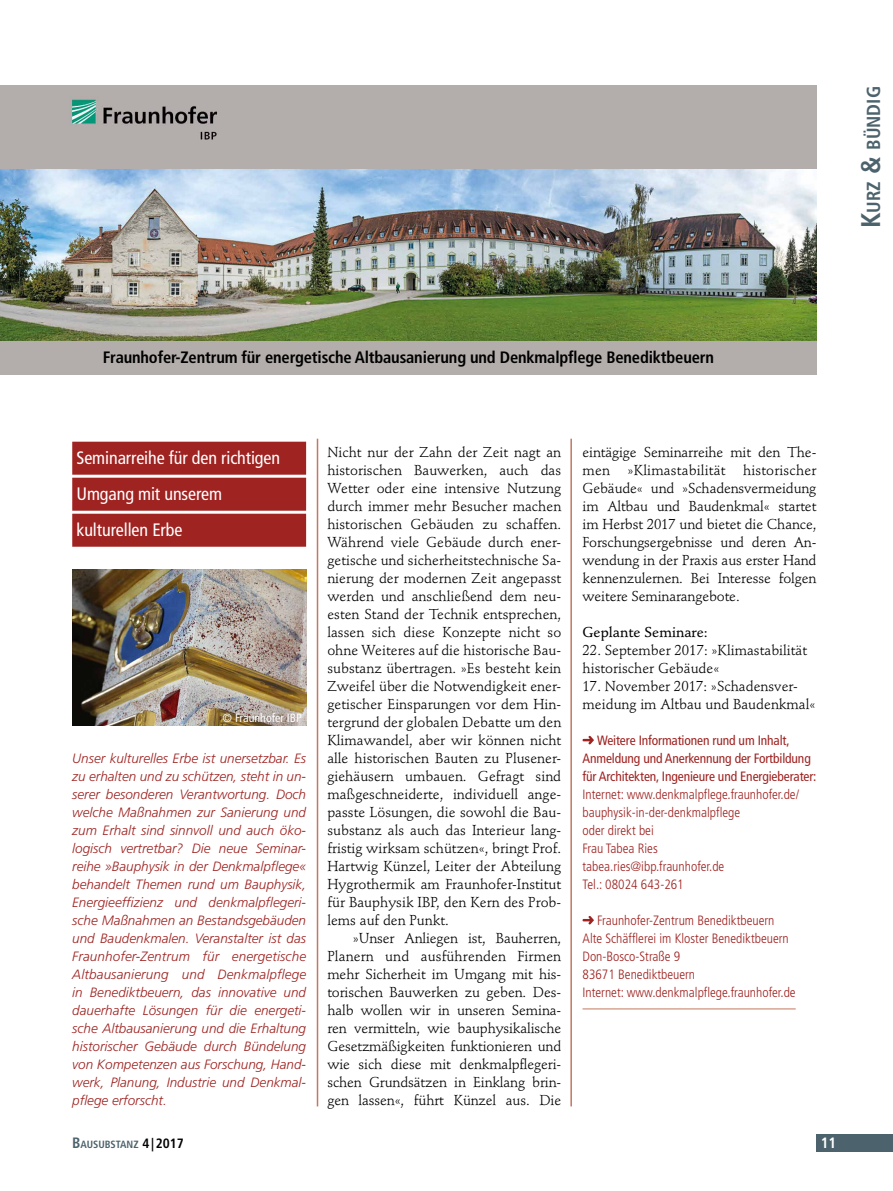
<style>
.page{position:relative;width:893px;height:1191px;background:#fff}
.page>*{position:absolute;margin:0;border:0;box-sizing:border-box;transform-origin:0 0}
.t1{font:700 condensed 18.9px "Frutiger LT Std";color:#4c626c}
.Info_Kopfzeile_IBP{font:condensed 18px/36px "Frutiger LT Std";letter-spacing:-.005em;color:#fff}
.Ü3{font:700 condensed 16.5px "Frutiger LT Std";letter-spacing:-.01em;color:#000}
.t2{font:700 condensed 15px "Frutiger LT Std";color:#fff}
.Grundschrift_ohne_Ei{font:14.25px/18px "Stempel Schneidler Std";color:#000}
.Grundschrift_mit_Ein{font:14.25px/18px "Stempel Schneidler Std";letter-spacing:-.01em;color:#000;text-align:justify}
.Grundschrift_ohne_Ei-2{font:500 14.25px "Stempel Schneidler Std";color:#000}
.Abstract{font:italic 300 13.5px/18px "Frutiger LT Std";color:#9e2321;text-align:justify}
.Quelle_Text{font:condensed 13.5px/18px "Frutiger LT Std";letter-spacing:-.01em;color:#9e2321}
.Quelle_IBP_Text{font:300 condensed 13.5px/18px "Frutiger LT Std";color:#9e2321}
.Quelle_Text-2{font:300 condensed 13.5px/18px "Frutiger LT Std";color:#9e2321}
.Quelle_IBP{font:300 condensed 13.5px "Frutiger LT Std";color:#9e2321}
.Bild-_Tabellen-_Info{font:condensed 12px "Frutiger LT Std";color:#fff}
.t3{font:700 condensed 10.5px "Frutiger LT Std";color:#4c626c}
.s1{font-size:27px}
.s2{font-weight:300}
.s3{font-size:15px}
.s4{font-size:13.5px;color:#000}
.s5{font-weight:400;font-stretch:normal;font-size:13.5px;color:#000}
</style>
<div class="page">
<div style="left:816px;top:1134px;width:77px;height:17px;background:#4c626c"></div>
<div style="left:72px;top:442px;width:234px;height:33px;background:#9e2321"></div>
<div style="left:72px;top:478px;width:234px;height:33px;background:#9e2321"></div>
<div style="left:72px;top:514px;width:234px;height:33px;background:#9e2321"></div>
<img style="left:72px;top:570px;width:234px;height:156px">
<div style="left:0;top:85px;width:816px;height:289px;background:#b3aeab"></div>
<img style="left:0;top:169px;width:817px;height:171px">
<hr style="left:582px;top:1008px;width:214px;height:1px;background:#d7a492">
<svg style="left:582px;top:736px;width:12px;height:8px"></svg>
<svg style="left:582px;top:916px;width:12px;height:8px"></svg>
<hr style="left:317px;top:439px;width:1px;height:667px;background:#c47761">
<hr style="left:570px;top:439px;width:2px;height:667px;background:#c47761">
<h1 class="t1" style="left:862px;top:228px;width:144px;rotate:-90deg"><span class="s1">K</span>URZ <span class="s1">&amp;</span> BÜNDIG</h1>
<p class="Ü3" style="left:103px;top:348px;width:613px">Fraunhofer-Zentrum für energetische Altbausanierung und Denkmalpflege Benediktbeuern</p>
<p class="Info_Kopfzeile_IBP" style="left:76px;top:440px;width:205px">Seminarreihe für den richtigen<br>Umgang mit unserem kulturellen Erbe</p>
<p class="Bild-_Tabellen-_Info" style="left:223px;top:710px;width:81px">© Fraunhofer IBP</p>
<p class="Abstract" style="left:72px;top:749px;width:235px">Unser kulturelles Erbe ist unersetzbar. Es zu erhalten und zu schützen, steht in un&shy;serer besonderen Verantwortung. Doch welche Maßnahmen zur Sanierung und zum Erhalt sind sinnvoll und auch öko&shy;logisch vertretbar? Die neue Seminar&shy;reihe »Bauphysik in der Denkmalpflege« behandelt Themen rund um Bauphysik, Energieeffizienz und denkmalpflegeri&shy;sche Maßnahmen an Bestandsgebäuden und Baudenkmalen. Veranstalter ist das Fraunhofer-Zentrum für energetische Altbausanierung und Denkmalpflege in Benediktbeuern, das innovative und dauerhafte Lösungen für die energeti&shy;sche Altbausanierung und die Erhaltung historischer Gebäude durch Bündelung von Kompetenzen aus Forschung, Hand&shy;werk, Planung, Industrie und Denkmal&shy;pflege erforscht.</p>
<p class="Grundschrift_ohne_Ei" style="left:327px;top:443px;width:235px;text-align:justify">Nicht nur der Zahn der Zeit nagt an historischen Bauwerken, auch das Wetter oder eine intensive Nutzung durch immer mehr Besucher machen historischen Gebäuden zu schaffen.<br>Während viele Gebäude durch ener&shy;getische und sicherheitstechnische Sa&shy;nierung der modernen Zeit angepasst werden und anschließend dem neu&shy;esten Stand der Technik entsprechen, lassen sich diese Konzepte nicht so ohne Weiteres auf die historische Bau&shy;substanz übertragen. »Es besteht kein Zweifel über die Notwendigkeit ener&shy;getischer Einsparungen vor dem Hin&shy;tergrund der globalen Debatte um den Klimawandel, aber wir können nicht alle historischen Bauten zu Plusener&shy;giehäusern umbauen. Gefragt sind maßgeschneiderte, individuell ange&shy;passte Lösungen, die sowohl die Bau&shy;substanz als auch das Interieur lang&shy;fristig wirksam schützen«, bringt Prof.<br>Hartwig Künzel, Leiter der Abteilung Hygrothermik am Fraunhofer-Institut für Bauphysik IBP, den Kern des Prob&shy;lems auf den Punkt.</p>
<p class="Grundschrift_mit_Ein" style="left:327px;top:929px;width:235px;text-indent:26px">»Unser Anliegen ist, Bauherren, Planern und ausführenden Firmen mehr Sicherheit im Umgang mit his&shy;torischen Bauwerken zu geben. Des&shy;halb wollen wir in unseren Semina&shy;ren vermitteln, wie bauphysikalische Gesetzmäßigkeiten funktionieren und wie sich diese mit denkmalpflegeri&shy;schen Grundsätzen in Einklang brin&shy;gen lassen«, führt Künzel aus. Die</p>
<p class="Grundschrift_mit_Ein" style="left:582px;top:443px;width:235px">eintägige Seminarreihe mit den The&shy;men »Klimastabilität historischer Gebäude« und »Schadensvermeidung im Altbau und Baudenkmal« startet im Herbst 2017 und bietet die Chance, Forschungsergebnisse und deren An&shy;wendung in der Praxis aus erster Hand kennenzulernen. Bei Interesse folgen weitere Seminarangebote.</p>
<p class="Grundschrift_ohne_Ei-2" style="left:582px;top:623px;width:127px">Geplante Seminare:</p>
<p class="Grundschrift_ohne_Ei" style="left:582px;top:641px;width:226px">22. September 2017: »Klimastabilität historischer Gebäude«</p>
<p class="Grundschrift_ohne_Ei" style="left:582px;top:677px;width:235px">17. November 2017: »Schadensver&shy;meidung im Altbau und Baudenkmal«</p>
<p class="Quelle_Text" style="left:582px;top:731px;width:235px;text-indent:15px">Weitere Informationen rund um Inhalt, Anmeldung und Anerkennung der Fortbildung für Architekten, Ingenieure und Energieberater:<br><span class="s2">Internet: www.denkmalpflege.fraunhofer.de/ bauphysik-in-der-denkmalpflege</span></p>
<p class="Quelle_Text-2" style="left:582px;top:821px;width:73px">oder direkt bei</p>
<p class="Quelle_Text-2" style="left:582px;top:839px;width:143px">Frau Tabea Ries tabea.ries@ibp.fraunhofer.de</p>
<p class="Quelle_Text-2" style="left:582px;top:875px;width:103px">Tel.: 08024 643-261</p>
<p class="Quelle_IBP_Text" style="left:582px;top:911px;width:208px;text-indent:15px">Fraunhofer-Zentrum Benediktbeuern<br>Alte Schäfflerei im Kloster Benediktbeuern<br>Don-Bosco-Straße 9</p>
<p class="Quelle_IBP_Text" style="left:582px;top:965px;width:114px">83671 Benediktbeuern</p>
<p class="Quelle_IBP" style="left:582px;top:984px;width:215px">Internet: www.denkmalpflege.fraunhofer.de</p>
<p class="t3" style="left:72px;top:1138px;width:113px"><span class="s3">B</span>AUSUBSTANZ <span class="s4">4</span><span class="s5">|</span><span class="s4">2017</span></p>
<p class="t2" style="left:821px;top:1134px;width:17px">11</p>
</div>
